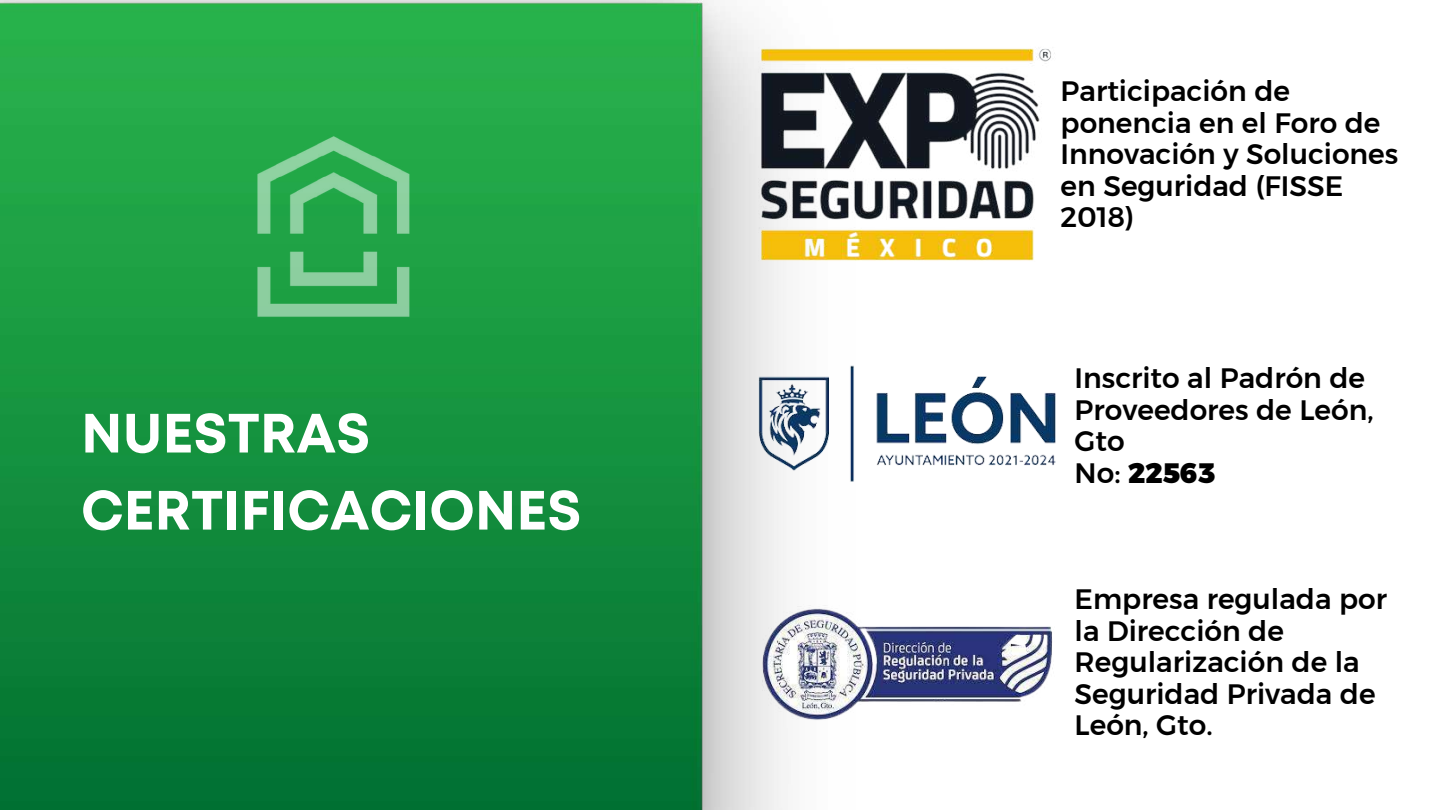
<style>
.page{position:relative;width:1440px;height:810px;background:#fff}
.page>*{position:absolute;margin:0;border:0;box-sizing:border-box;transform-origin:0 0}
.t1{font:700 55.2px/77.1px "Mont";color:#fff}
.t2{font:28px/31.5px "Kief Montaser Medium";color:#000}
.t3{font:28px "Kief Montaser Black";color:#000}
.s1{font-family:"Kief Montaser Medium"}
</style>
<div class="page">
<img style="left:0;top:0;width:789px;height:810px">
<img style="left:240px;top:106px;width:188px;height:258px">
<img style="left:755px;top:46px;width:296px;height:229px">
<img style="left:755px;top:363px;width:301px;height:122px">
<img style="left:755px;top:598px;width:298px;height:131px">
<h1 class="t1" style="left:81px;top:399px;width:502px">NUESTRAS<br>CERTIFICACIONES</h1>
<p class="t2" style="left:1061px;top:76px;width:339px">Participación de ponencia en el Foro de<br>Innovación y Soluciones en Seguridad (FISSE<br>2018)</p>
<p class="t2" style="left:1075px;top:363px;width:300px">Inscrito al Padrón de<br>Proveedores de León,<br>Gto</p>
<p class="t3" style="left:1075px;top:456px;width:142px"><span class="s1">No:</span> 22563</p>
<p class="t2" style="left:1075px;top:584px;width:314px">Empresa regulada por la Dirección de<br>Regularización de la<br>Seguridad Privada de<br>León, Gto.</p>
</div>
